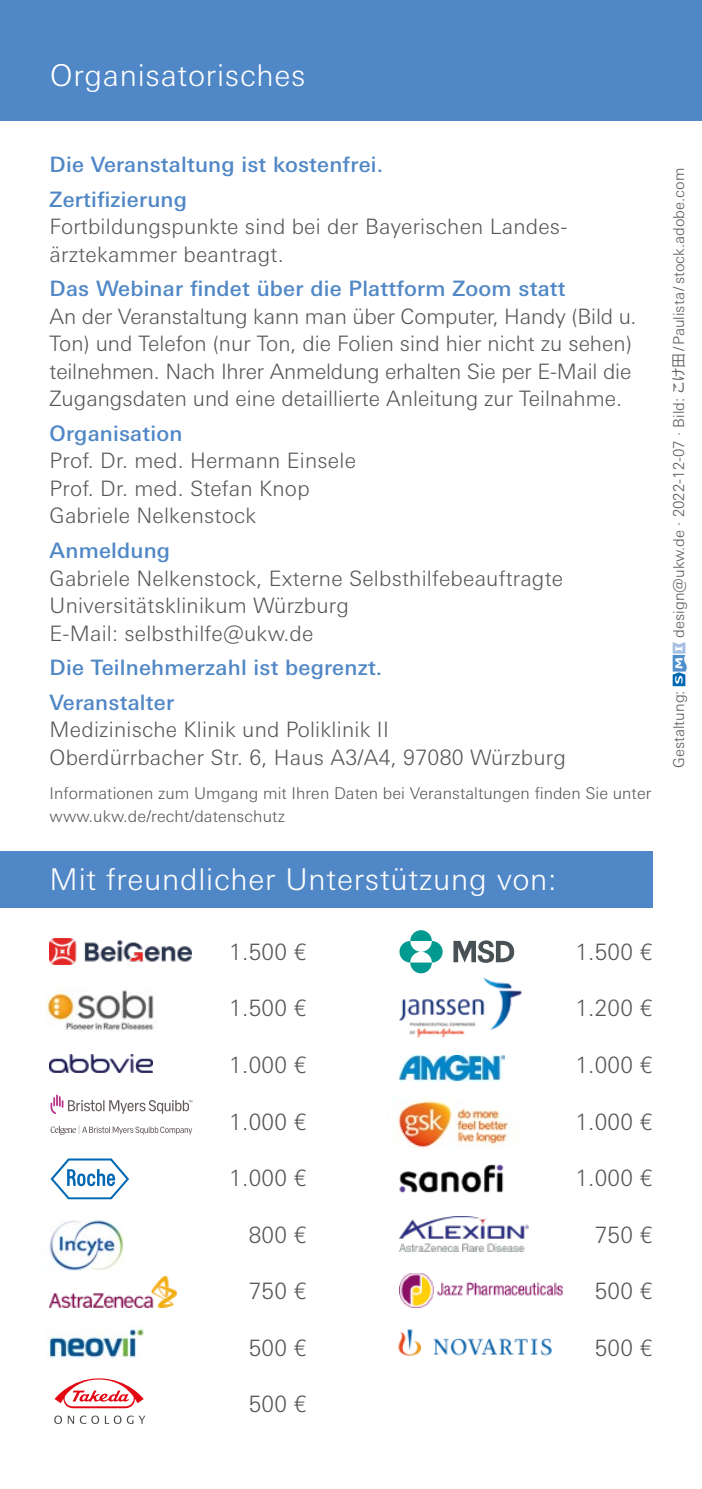
<style>
.page{position:relative;width:702px;height:1489px;background:#fff}
.page>*{position:absolute;margin:0;border:0;box-sizing:border-box;transform-origin:0 0}
.t1{font:300 30px "Univers Next Pro";letter-spacing:.025em;color:#fff}
.t2{font:300 22.5px "Univers Next Pro";letter-spacing:.01em;color:#575756}
.t3{font:300 21.25px/27.5px "Univers Next Pro";letter-spacing:.01em;color:#575756}
.t4{font:300 21.25px/27.5px "Univers Next Pro";letter-spacing:-.01em;color:#575756}
.t5{font:500 21.25px/34.5px "Univers Next Pro";letter-spacing:.01em;color:#5087c6}
.t6{font:300 16.25px/22.5px "Univers Next Pro";letter-spacing:.005em;color:#575756}
.t7{font:300 15px "Univers Next Pro";color:#575756}
.s1{font-family:"Hira Kaku Pro W3";font-weight:400}
</style>
<div class="page">
<img style="left:399px;top:977px;width:123px;height:60px">
<div style="left:0;top:0;width:702px;height:120px;background:#5087c6"></div>
<svg style="left:672px;top:642px;width:15px;height:44px"></svg>
<hr style="left:701px;top:709px;width:1px;height:212px;background:#e9eef9">
<div style="left:0;top:850px;width:652px;height:57px;background:#5087c6"></div>
<svg style="left:50px;top:1158px;width:79px;height:41px"></svg>
<img style="left:49px;top:1328px;width:94px;height:31px">
<svg style="left:399px;top:940px;width:22px;height:22px"></svg>
<svg style="left:421px;top:940px;width:21px;height:22px"></svg>
<svg style="left:410px;top:930px;width:22px;height:10px"></svg>
<svg style="left:410px;top:962px;width:22px;height:11px"></svg>
<svg style="left:453px;top:940px;width:61px;height:23px"></svg>
<img style="left:50px;top:1276px;width:127px;height:30px">
<img style="left:46px;top:990px;width:108px;height:40px">
<svg style="left:50px;top:1094px;width:142px;height:19px"></svg>
<svg style="left:50px;top:1125px;width:142px;height:9px"></svg>
<img style="left:399px;top:1055px;width:105px;height:26px">
<img style="left:398px;top:1100px;width:110px;height:45px">
<img style="left:399px;top:1145px;width:105px;height:48px">
<img style="left:49px;top:1220px;width:74px;height:50px">
<img style="left:50px;top:1054px;width:102px;height:18px">
<img style="left:399px;top:1216px;width:130px;height:35px">
<img style="left:399px;top:1273px;width:164px;height:33px">
<img style="left:398px;top:1329px;width:154px;height:27px">
<svg style="left:54px;top:1378px;width:90px;height:30px"></svg>
<svg style="left:54px;top:1415px;width:8px;height:8px"></svg>
<svg style="left:68px;top:1415px;width:6px;height:8px"></svg>
<svg style="left:80px;top:1415px;width:19px;height:8px"></svg>
<svg style="left:105px;top:1415px;width:16px;height:8px"></svg>
<svg style="left:127px;top:1415px;width:6px;height:8px"></svg>
<svg style="left:139px;top:1415px;width:6px;height:8px"></svg>
<img style="left:50px;top:938px;width:141px;height:26px">
<h1 class="t1" style="left:50px;top:58px;width:257px">Organisatorisches</h1>
<p class="t5" style="left:50px;top:147px;width:335px">Die Veranstaltung ist kostenfrei.<br>Zertifizierung</p>
<p class="t3" style="left:50px;top:213px;width:519px">Fortbildungspunkte sind bei der Bayerischen Landes&shy;ärztekammer beantragt.</p>
<p class="t5" style="left:50px;top:271px;width:517px">Das Webinar findet über die Plattform Zoom statt</p>
<p class="t4" style="left:50px;top:302px;width:588px">An der Veranstaltung kann man über Computer, Handy (Bild u.<br>Ton) und Telefon (nur Ton, die Folien sind hier nicht zu sehen) teilnehmen. Nach Ihrer Anmeldung erhalten Sie per E-Mail die Zugangsdaten und eine detaillierte Anleitung zur Teilnahme.</p>
<p class="t5" style="left:50px;top:416px;width:134px">Organisation</p>
<p class="t3" style="left:50px;top:447px;width:308px">Prof. Dr. med. Hermann Einsele<br>Prof. Dr. med. Stefan Knop<br>Gabriele Nelkenstock</p>
<p class="t5" style="left:50px;top:533px;width:122px">Anmeldung</p>
<p class="t3" style="left:50px;top:564px;width:515px">Gabriele Nelkenstock, Externe Selbsthilfebeauftragte<br>Universitätsklinikum Würzburg<br>E-Mail: selbsthilfe@ukw.de</p>
<p class="t5" style="left:50px;top:650px;width:334px">Die Teilnehmerzahl ist begrenzt.<br>Veranstalter</p>
<p class="t3" style="left:50px;top:715px;width:517px">Medizinische Klinik und Poliklinik II<br>Oberdürrbacher Str. 6, Haus A3/A4, 97080 Würzburg</p>
<p class="t6" style="left:50px;top:782px;width:603px">Informationen zum Umgang mit Ihren Daten bei Veranstaltungen finden Sie unter www.ukw.de/recht/datenschutz</p>
<h1 class="t1" style="left:50px;top:862px;width:508px">Mit freundlicher Unterstützung von:</h1>
<p class="t2" style="left:229px;top:938px;width:78px">1.500 €</p>
<p class="t2" style="left:575px;top:938px;width:78px">1.500 €</p>
<p class="t2" style="left:229px;top:995px;width:78px">1.500 €</p>
<p class="t2" style="left:575px;top:995px;width:78px">1.200 €</p>
<p class="t2" style="left:229px;top:1051px;width:78px">1.000 €</p>
<p class="t2" style="left:575px;top:1051px;width:78px">1.000 €</p>
<p class="t2" style="left:229px;top:1108px;width:78px">1.000 €</p>
<p class="t2" style="left:575px;top:1108px;width:78px">1.000 €</p>
<p class="t2" style="left:229px;top:1164px;width:78px">1.000 €</p>
<p class="t2" style="left:575px;top:1164px;width:78px">1.000 €</p>
<p class="t2" style="left:249px;top:1221px;width:59px">800 €</p>
<p class="t2" style="left:594px;top:1221px;width:59px">750 €</p>
<p class="t2" style="left:249px;top:1277px;width:59px">750 €</p>
<p class="t2" style="left:594px;top:1277px;width:59px">500 €</p>
<p class="t2" style="left:249px;top:1334px;width:59px">500 €</p>
<p class="t2" style="left:594px;top:1334px;width:59px">500 €</p>
<p class="t2" style="left:249px;top:1390px;width:59px">500 €</p>
<p class="t7" style="left:670px;top:637px;width:471px;rotate:-90deg">design@ukw.de · 2022-12-07 · Bild: <span class="s1">こけ田</span> /Paulista/ stock.adobe.com</p>
<p class="t7" style="left:670px;top:768px;width:79px;rotate:-90deg">Gestaltung:</p>
</div>
